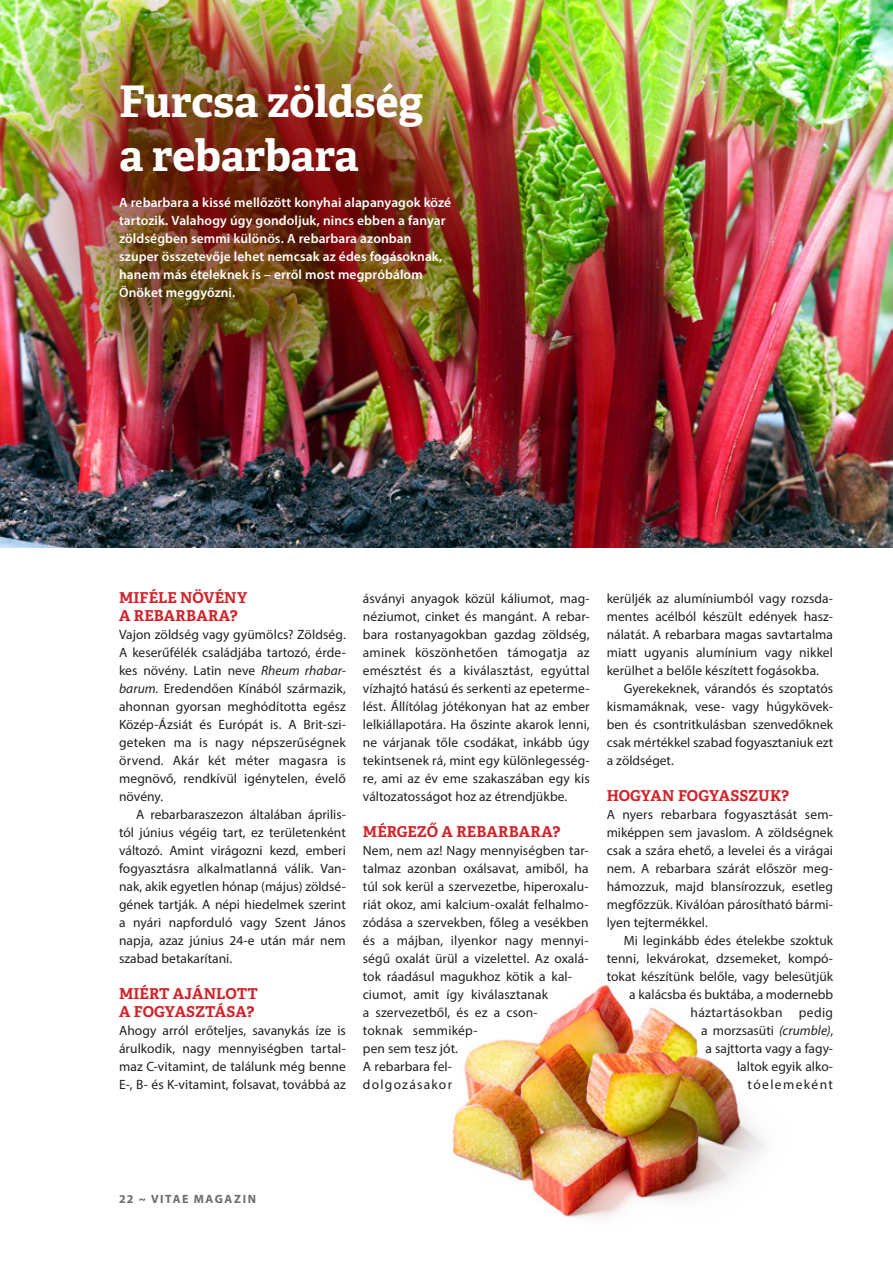
<style>
.page{position:relative;width:893px;height:1263px;background:#fff}
.page>*{position:absolute;margin:0;border:0;box-sizing:border-box;transform-origin:0 0}
.CÍM{font:700 43.5px/54px "Adelle Basic";letter-spacing:-.005em;color:#fff}
.szövegközi_alcímek{font:700 15px/18px "Adelle Basic";color:#d1232a}
.Szövegtörzs_nincs_be{font:13.5px/18px "Myriad Pro";letter-spacing:.005em;color:#231f20;text-align:justify}
.Szövegtörzs{font:13.5px/18px "Myriad Pro";color:#231f20;text-align:justify}
.lead{font:600 13.5px/18px "Myriad Pro";letter-spacing:.005em;color:#fff}
.t1{font:700 12px "Myriad Pro";letter-spacing:.13em;color:#6c6d70}
.s1{font-style:italic}
</style>
<div class="page">
<img style="left:0;top:0;width:893px;height:548px">
<img style="left:451px;top:982px;width:315px;height:236px">
<div style="left:865px;top:1px;width:28px;height:1177px;background:#fff;opacity:.75"></div>
<div style="left:0;top:0;width:597px;height:450px;background:#6b0101;opacity:.77"></div>
<p class="CÍM" style="left:119px;top:74px;width:306px">Furcsa zöldség a rebarbara</p>
<p class="lead" style="left:119px;top:193px;width:334px">A rebarbara a kissé mellőzött konyhai alapanyagok közé tartozik. Valahogy úgy gondoljuk, nincs ebben a fanyar zöldségben semmi különös. A rebarbara azonban szuper összetevője lehet nemcsak az édes fogásoknak, hanem más ételeknek is – erről most megpróbálom Önöket meggyőzni.</p>
<p class="szövegközi_alcímek" style="left:119px;top:588px;width:130px">MIFÉLE NÖVÉNY<br>A REBARBARA?</p>
<p class="Szövegtörzs_nincs_be" style="left:119px;top:625px;width:228px">Vajon zöldség vagy gyümölcs? Zöldség.<br>A keserűfélék családjába tartozó, érde&shy;kes növény. Latin neve <span class="s1">Rheum rhabar&shy;barum.</span> Eredendően Kínából származik, ahonnan gyorsan meghódította egész Közép-Ázsiát és Európát is. A Brit-szi&shy;geteken ma is nagy népszerűségnek örvend. Akár két méter magasra is megnövő, rendkívül igénytelen, évelő növény.</p>
<p class="Szövegtörzs" style="left:119px;top:805px;width:228px;text-indent:17px">A rebarbaraszezon általában április&shy;tól június végéig tart, ez területenként változó. Amint virágozni kezd, emberi fogyasztásra alkalmatlanná válik. Van&shy;nak, akik egyetlen hónap (május) zöldsé&shy;gének tartják. A népi hiedelmek szerint a nyári napforduló vagy Szent János napja, azaz június 24-e után már nem szabad betakarítani.</p>
<p class="szövegközi_alcímek" style="left:119px;top:984px;width:140px">MIÉRT AJÁNLOTT<br>A FOGYASZTÁSA?</p>
<p class="Szövegtörzs_nincs_be" style="left:119px;top:1021px;width:228px">Ahogy arról erőteljes, savanykás íze is árulkodik, nagy mennyiségben tartal&shy;maz C-vitamint, de találunk még benne E-, B- és K-vitamint, folsavat, továbbá az</p>
<p class="Szövegtörzs_nincs_be" style="left:363px;top:589px;width:228px">ásványi anyagok közül káliumot, mag&shy;néziumot, cinket és mangánt. A rebar&shy;bara rostanyagokban gazdag zöldség, aminek köszönhetően támogatja az emésztést és a kiválasztást, egyúttal vízhajtó hatású és serkenti az epeterme&shy;lést. Állítólag jótékonyan hat az ember lelkiállapotára. Ha őszinte akarok lenni, ne várjanak tőle csodákat, inkább úgy tekintsenek rá, mint egy különlegesség&shy;re, ami az év eme szakaszában egy kis változatosságot hoz az étrendjükbe.</p>
<p class="szövegközi_alcímek" style="left:363px;top:822px;width:199px">MÉRGEZŐ A REBARBARA?</p>
<p class="Szövegtörzs_nincs_be" style="left:363px;top:841px;width:227px;text-align:left">Nem, nem az! Nagy mennyiségben tar&shy;talmaz azonban oxálsavat, amiből, ha túl sok kerül a szervezetbe, hiperoxalu&shy;riát okoz, ami kalcium-oxalát felhalmo&shy;zódása a szervekben, főleg a vesékben és a májban, ilyenkor nagy mennyi&shy;ségű oxalát ürül a vizelettel. Az oxalá&shy;tok ráadásul magukhoz kötik a kal&shy;ciumot, amit így kiválasztanak<br>a szervezetből, és ez a cson-<br>toknak semmikép-<br>pen sem tesz jót.<br>A rebarbara fel-<br>dolgozásakor</p>
<p class="Szövegtörzs_nincs_be" style="left:607px;top:589px;width:228px">kerüljék az alumíniumból vagy rozsda&shy;mentes acélból készült edények hasz&shy;nálatát. A rebarbara magas savtartalma miatt ugyanis alumínium vagy nikkel kerülhet a belőle készített fogásokba.</p>
<p class="Szövegtörzs" style="left:607px;top:679px;width:228px;text-indent:17px">Gyerekeknek, várandós és szoptatós kismamáknak, vese- vagy húgykövek&shy;ben és csontritkulásban szenvedőknek csak mértékkel szabad fogyasztaniuk ezt a zöldséget.</p>
<p class="szövegközi_alcímek" style="left:607px;top:786px;width:184px">HOGYAN FOGYASSZUK?</p>
<p class="Szövegtörzs_nincs_be" style="left:607px;top:805px;width:228px">A nyers rebarbara fogyasztását sem&shy;miképpen sem javaslom. A zöldségnek csak a szára ehető, a levelei és a virágai nem. A rebarbara szárát először meg&shy;hámozzuk, majd blansírozzuk, esetleg megfőzzük. Kiválóan párosítható bármi&shy;lyen tejtermékkel.</p>
<p class="Szövegtörzs" style="left:607px;top:931px;width:228px;text-align:right">Mi leginkább édes ételekbe szoktuk tenni, lekvárokat, dzsemeket, kompó&shy;tokat készítünk belőle, vagy belesütjük a kalácsba és buktába, a modernebb háztartásokban pedig<br>a morzsasüti <span class="s1">(crumble)</span>,<br>a sajttorta vagy a fagy-<br>laltok egyik alko-<br>tóelemeként</p>
<p class="t1" style="left:119px;top:1191px;width:138px">22 ~ VITAE MAGAZIN</p>
</div>
